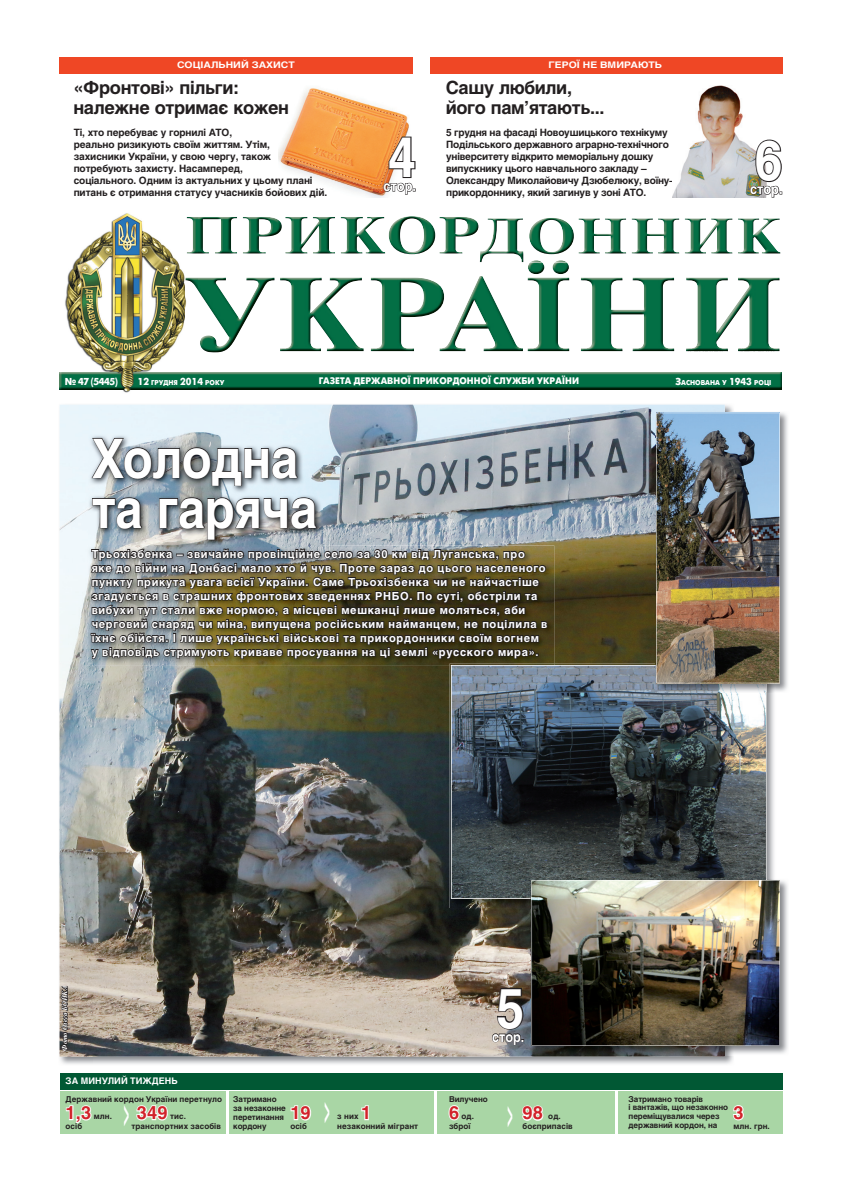
<style>
.page{position:relative;width:842px;height:1191px;background:#fff}
.page>*{position:absolute;margin:0;border:0;box-sizing:border-box;transform-origin:0 0}
.t1{font:700 55px "Helios";color:#fff;scale:.9 1}
.t2{font:700 54px/50px "Helios";letter-spacing:-.01em;color:#fff;scale:.9 1}
.t3{font:700 40.4px "Helios";color:#fff;scale:.22 1}
.t4{font:700 18px/20px "Helios";letter-spacing:-.02em;color:#231f20}
.t5{font:700 18px "Helios";letter-spacing:.01em;color:#d1232a}
.t6{font:700 14px "Helios";color:#fff;scale:.9 1}
.t7{font:700 11px/14px "Helios";letter-spacing:.06em;color:#fff}
.t8{font:10.1px "Futuris XC";letter-spacing:-.03em;color:#fff;scale:.95 1}
.t9{font:700 10px/12px "Helios";letter-spacing:-.02em;color:#231f20}
.t10{font:9.5px "Futuris XC";letter-spacing:.01em;color:#fff;scale:.95 1}
.t11{font:700 9px "Helios";color:#fff;scale:1.15 1}
.t12{font:700 9px "Helios";color:#fff}
.t13{font:700 8px/9px "Helios";letter-spacing:-.01em;color:#231f20}
.t14{font:700 8px/10px "Helios";letter-spacing:.01em;color:#231f20}
.t15{font:7.1px "Futuris XC";color:#fff;scale:.95 1}
.t16{font:italic 700 7px "Newton C";letter-spacing:.02em;color:#fff}
.s1{font-size:10.1px}
</style>
<div class="page">
<img style="left:198px;top:372px;width:584px;height:17px">
<img style="left:198px;top:216px;width:280px;height:38px">
<img style="left:480px;top:218px;width:300px;height:42px">
<img style="left:480px;top:260px;width:86px;height:2px">
<img style="left:198px;top:263px;width:582px;height:89px">
<img style="left:679px;top:347px;width:95px;height:5px">
<img style="left:59px;top:213px;width:139px;height:180px">
<img style="left:187px;top:216px;width:11px;height:38px">
<svg style="left:185px;top:260px;width:13px;height:3px"></svg>
<svg style="left:185px;top:352px;width:13px;height:1px"></svg>
<img style="left:185px;top:263px;width:13px;height:89px">
<div style="left:59px;top:57px;width:354px;height:17px;background:#ef4725"></div>
<div style="left:430px;top:57px;width:352px;height:17px;background:#ef4725"></div>
<div style="left:60px;top:1091px;width:722px;height:42px;background:#a9d6a5"></div>
<svg style="left:65px;top:1105px;width:27px;height:19px"></svg>
<svg style="left:136px;top:1105px;width:32px;height:16px"></svg>
<hr style="left:226px;top:1088px;width:2px;height:47px;background:#fff">
<svg style="left:290px;top:1105px;width:22px;height:16px"></svg>
<hr style="left:435px;top:1088px;width:2px;height:47px;background:#fff">
<svg style="left:448px;top:1105px;width:12px;height:16px"></svg>
<hr style="left:616px;top:1088px;width:2px;height:47px;background:#fff">
<svg style="left:733px;top:1105px;width:11px;height:16px"></svg>
<svg style="left:361px;top:1105px;width:8px;height:16px"></svg>
<div style="left:60px;top:1072px;width:723px;height:17px;background:#015834"></div>
<svg style="left:522px;top:1105px;width:22px;height:16px"></svg>
<img style="left:59px;top:404px;width:674px;height:33px">
<img style="left:59px;top:437px;width:34px;height:627px">
<img style="left:93px;top:1055px;width:640px;height:9px">
<img style="left:60px;top:405px;width:665px;height:651px">
<img style="left:88px;top:434px;width:234px;height:63px">
<svg style="left:91px;top:437px;width:207px;height:49px;background:#798188"></svg>
<img style="left:87px;top:497px;width:461px;height:168px">
<img style="left:450px;top:663px;width:205px;height:245px">
<img style="left:450px;top:663px;width:104px;height:3px">
<img style="left:766px;top:692px;width:9px;height:187px">
<img style="left:451px;top:665px;width:315px;height:233px">
<img style="left:734px;top:412px;width:54px;height:280px">
<img style="left:655px;top:411px;width:79px;height:252px">
<img style="left:766px;top:683px;width:10px;height:9px">
<img style="left:655px;top:665px;width:111px;height:27px">
<img style="left:656px;top:413px;width:124px;height:270px">
<img style="left:734px;top:880px;width:54px;height:174px">
<img style="left:530px;top:908px;width:204px;height:147px">
<img style="left:530px;top:879px;width:236px;height:19px">
<img style="left:531px;top:880px;width:249px;height:165px">
<svg style="left:491px;top:986px;width:33px;height:59px;background:#6d655f"></svg>
<svg style="left:60px;top:985px;width:8px;height:65px"></svg>
<img style="left:673px;top:85px;width:77px;height:112px">
<svg style="left:750px;top:139px;width:33px;height:59px"></svg>
<img style="left:279px;top:88px;width:130px;height:109px">
<svg style="left:383px;top:135px;width:33px;height:60px"></svg>
<svg style="left:279px;top:104px;width:9px;height:14px"></svg>
<p class="t11" style="left:177px;top:60px;width:104px">СОЦІАЛЬНИЙ ЗАХИСТ</p>
<p class="t11" style="left:549px;top:60px;width:100px">ГЕРОЇ НЕ ВМИРАЮТЬ</p>
<h3 class="t4" style="left:73px;top:78px;width:217px">«Фронтові» пільги: належне отримає кожен</h3>
<p class="t9" style="left:74px;top:126px;width:255px">Ті, хто перебуває у горнилі АТО,<br>реально ризикують своїм життям. Утім,<br>захисники України, у свою чергу, також потребують захисту. Насамперед,<br>соціального. Одним із актуальних у цьому плані питань є отримання статусу учасників бойових дій.</p>
<h1 class="t1" style="left:388px;top:125px;width:32px">4</h1>
<p class="t6" style="left:384px;top:178px;width:38px">стор.</p>
<h3 class="t4" style="left:446px;top:78px;width:160px">Сашу любили, його пам’ятають...</h3>
<p class="t9" style="left:446px;top:126px;width:230px">5 грудня на фасаді Новоушицького технікуму Подільського державного аграрно–технічного університету відкрито меморіальну дошку випускнику цього навчального закладу – Олександру Миколайовичу Дзюбелюку, воїну– прикордоннику, який загинув у зоні АТО.</p>
<h1 class="t1" style="left:755px;top:128px;width:32px">6</h1>
<p class="t6" style="left:750px;top:181px;width:38px">стор.</p>
<p class="t10" style="left:319px;top:376px;width:276px">ГАЗЕТА ДЕРЖАВНОЇ ПРИКОРДОННОЇ СЛУЖБИ УКРАЇНИ</p>
<p class="t8" style="left:65px;top:376px;width:57px">№ 47 (5445)</p>
<p class="t15" style="left:138px;top:378px;width:93px"><span class="s1">12</span> ГРУДНЯ <span class="s1">2014</span> РОКУ</p>
<p class="t15" style="left:675px;top:378px;width:102px"><span class="s1">З</span>АСНОВАНА У <span class="s1">1943</span> РОЦІ</p>
<h2 class="t2" style="left:92px;top:433px;width:252px">Холодна та гаряча</h2>
<p class="t7" style="left:92px;top:547px;width:457px">Трьохізбенка – звичайне провінційне село за 30 км від Луганська, про яке до війни на Донбасі мало хто й чув. Проте зараз до цього населеного пункту прикута увага всієї України. Саме Трьохізбенка чи не найчастіше згадується в страшних фронтових зведеннях РНБО. По суті, обстріли та вибухи тут стали вже нормою, а місцеві мешканці лише моляться, аби черговий снаряд чи міна, випущена російським найманцем, не поцілила в їхнє обійстя. І лише українські військові та прикордонники своїм вогнем у відповідь стримують криваве просування на ці землі «русского мира».</p>
<p class="t16" style="left:61px;top:1050px;width:66px;rotate:-90deg">Фото Оëåãа ÁОÉКÀ</p>
<h1 class="t1" style="left:497px;top:976px;width:32px">5</h1>
<p class="t6" style="left:492px;top:1028px;width:38px">стор.</p>
<p class="t12" style="left:66px;top:1076px;width:114px">ЗА МИНУЛИЙ ТИЖДЕНЬ</p>
<p class="t14" style="left:66px;top:1094px;width:158px">Державний кордон України перетнуло</p>
<h3 class="t5" style="left:66px;top:1102px;width:27px">1,3</h3>
<p class="t13" style="left:94px;top:1111px;width:20px">млн.</p>
<p class="t13" style="left:66px;top:1121px;width:18px">осіб</p>
<h3 class="t3" style="left:124px;top:1088px;width:26px">&gt;</h3>
<h3 class="t5" style="left:137px;top:1102px;width:32px">349</h3>
<p class="t13" style="left:170px;top:1111px;width:17px">тис.</p>
<p class="t14" style="left:132px;top:1121px;width:91px">транспортних засобів</p>
<p class="t13" style="left:233px;top:1094px;width:54px">Затримано за незаконне перетинання кордону</p>
<h3 class="t5" style="left:290px;top:1102px;width:22px">19</h3>
<p class="t13" style="left:290px;top:1121px;width:18px">осіб</p>
<h3 class="t3" style="left:324px;top:1084px;width:26px">&gt;</h3>
<p class="t13" style="left:337px;top:1111px;width:23px">з них</p>
<h3 class="t5" style="left:361px;top:1102px;width:12px">1</h3>
<p class="t14" style="left:337px;top:1121px;width:82px">незаконний мігрант</p>
<p class="t13" style="left:449px;top:1094px;width:40px">Вилучено</p>
<h3 class="t5" style="left:449px;top:1102px;width:12px">6</h3>
<p class="t13" style="left:449px;top:1111px;width:27px;line-height:10px;text-indent:13px">од. зброї</p>
<h3 class="t3" style="left:507px;top:1088px;width:26px">&gt;</h3>
<h3 class="t5" style="left:522px;top:1102px;width:22px">98</h3>
<p class="t14" style="left:522px;top:1111px;width:52px;text-indent:26px">од. боєприпасів</p>
<p class="t13" style="left:629px;top:1094px;width:101px;line-height:8.7px">Затримано товарів<br>і вантажів, що незаконно переміщувалися через державний кордон, на</p>
<h3 class="t5" style="left:733px;top:1102px;width:12px">3</h3>
<p class="t13" style="left:733px;top:1121px;width:38px">млн. грн.</p>
</div>
